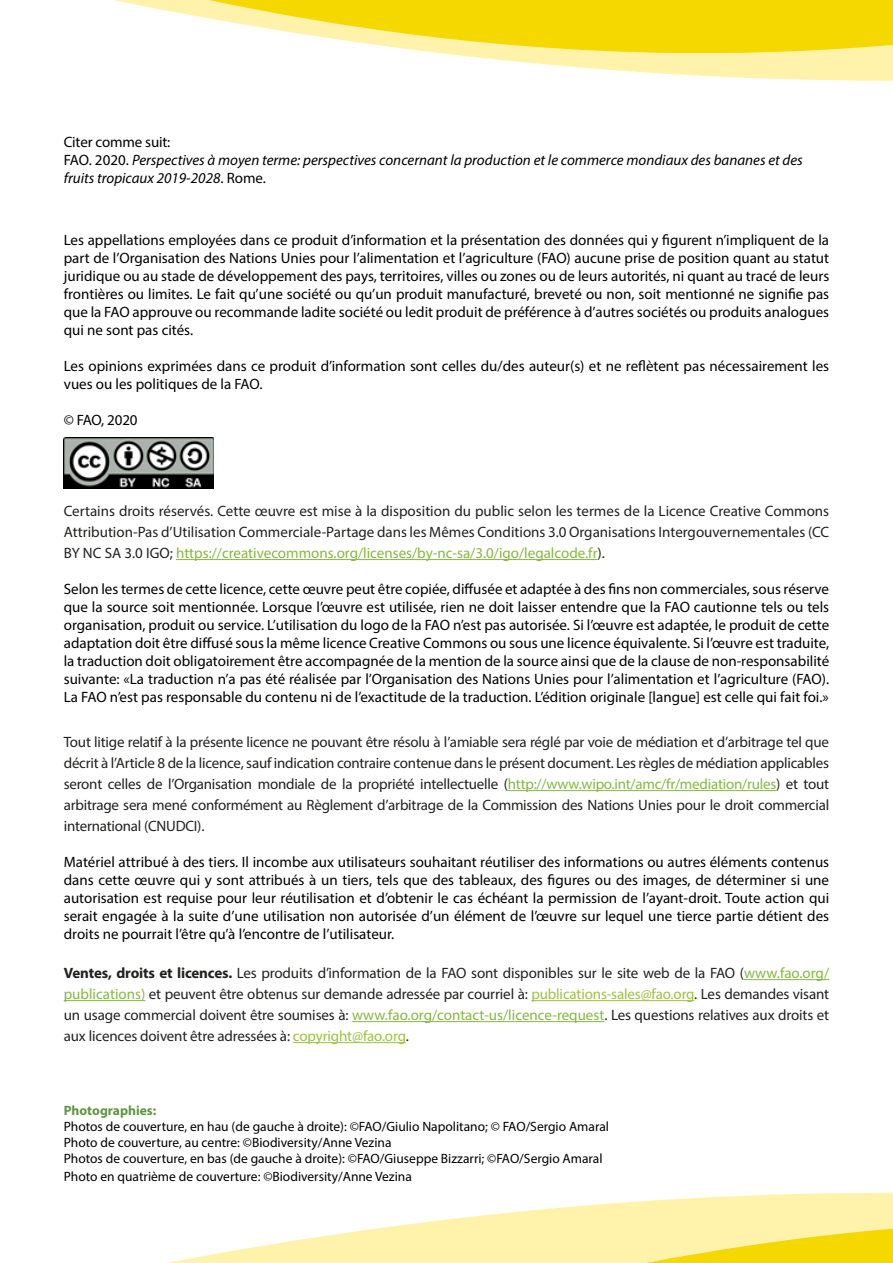
<style>
.page{position:relative;width:893px;height:1263px;background:#fff}
.page>*{position:absolute;margin:0;border:0;box-sizing:border-box;transform-origin:0 0}
.t1{font:15px/18px "Myriad Pro";color:#000;text-align:justify}
.t2{font:15px/21px "Myriad Pro";letter-spacing:-.01em;color:#212120;text-align:justify}
.t3{font:italic 15px/18px "Myriad Pro";color:#000}
.t4{font:13.5px/16.2px "Myriad Pro";color:#000}
.t5{font:700 13.5px "Myriad Pro";color:#619442}
.s1{font-style:normal}
.s2{color:#85b841}
.s3{font-weight:700}
.s4{color:#9dc23d}
</style>
<div class="page">
<svg style="left:440px;top:53px;width:453px;height:28px;fill:#fff3ab"></svg>
<svg style="left:114px;top:0;width:779px;height:53px;fill:#f5d800"></svg>
<svg style="left:167px;top:1193px;width:726px;height:70px"></svg>
<svg style="left:393px;top:1220px;width:500px;height:43px;background:#fced86"></svg>
<hr style="left:176px;top:559px;width:422px;height:1px;background:#85b841">
<hr style="left:508px;top:790px;width:268px;height:1px;background:#85b841">
<hr style="left:744px;top:979px;width:85px;height:1px;background:#85b841">
<hr style="left:64px;top:1000px;width:81px;height:1px;background:#85b841">
<hr style="left:531px;top:1000px;width:163px;height:1px;background:#9dc23d">
<hr style="left:352px;top:1021px;width:252px;height:1px;background:#85b841">
<hr style="left:293px;top:1042px;width:113px;height:1px;background:#9dc23d">
<img style="left:64px;top:437px;width:149px;height:52px">
<p class="t3" style="left:64px;top:133px;width:741px"><span class="s1">Citer comme suit:<br>FAO. 2020.</span> Perspectives à moyen terme: perspectives concernant la production et le commerce mondiaux des bananes et des fruits tropicaux 2019-2028<span class="s1">. Rome.</span></p>
<p class="t1" style="left:64px;top:230px;width:767px">Les appellations employées dans ce produit d’information et la présentation des données qui y figurent n’impliquent de la part de l’Organisation des Nations Unies pour l’alimentation et l’agriculture (FAO) aucune prise de position quant au statut juridique ou au stade de développement des pays, territoires, villes ou zones ou de leurs autorités, ni quant au tracé de leurs frontières ou limites. Le fait qu’une société ou qu’un produit manufacturé, breveté ou non, soit mentionné ne signifie pas que la FAO approuve ou recommande ladite société ou ledit produit de préférence à d’autres sociétés ou produits analogues qui ne sont pas cités.</p>
<p class="t1" style="left:64px;top:356px;width:767px">Les opinions exprimées dans ce produit d’information sont celles du/des auteur(s) et ne reflètent pas nécessairement les vues ou les politiques de la FAO.</p>
<p class="t1" style="left:64px;top:410px;width:75px">© FAO, 2020</p>
<p class="t2" style="left:64px;top:500px;width:767px">Certains droits réservés. Cette œuvre est mise à la disposition du public selon les termes de la Licence Creative Commons Attribution-Pas d’Utilisation Commerciale-Partage dans les Mêmes Conditions 3.0 Organisations Intergouvernementales (CC BY NC SA 3.0 IGO; <span class="s2">https://creativecommons.org/licenses/by-nc-sa/3.0/igo/legalcode.fr</span>).</p>
<p class="t1" style="left:64px;top:580px;width:767px">Selon les termes de cette licence, cette œuvre peut être copiée, diffusée et adaptée à des fins non commerciales, sous réserve que la source soit mentionnée. Lorsque l’œuvre est utilisée, rien ne doit laisser entendre que la FAO cautionne tels ou tels organisation, produit ou service. L’utilisation du logo de la FAO n’est pas autorisée. Si l’œuvre est adaptée, le produit de cette adaptation doit être diffusé sous la même licence Creative Commons ou sous une licence équivalente. Si l’œuvre est traduite, la traduction doit obligatoirement être accompagnée de la mention de la source ainsi que de la clause de non-responsabilité suivante: «La traduction n’a pas été réalisée par l’Organisation des Nations Unies pour l’alimentation et l’agriculture (FAO).<br>La FAO n’est pas responsable du contenu ni de l’exactitude de la traduction. L’édition originale [langue] est celle qui fait foi.»</p>
<p class="t2" style="left:64px;top:731px;width:767px">Tout litige relatif à la présente licence ne pouvant être résolu à l’amiable sera réglé par voie de médiation et d’arbitrage tel que décrit à l’Article 8 de la licence, sauf indication contraire contenue dans le présent document. Les règles de médiation applicables seront celles de l’Organisation mondiale de la propriété intellectuelle (<span class="s2">http://www.wipo.int/amc/fr/mediation/rules</span>) et tout arbitrage sera mené conformément au Règlement d’arbitrage de la Commission des Nations Unies pour le droit commercial international (CNUDCI).</p>
<p class="t1" style="left:64px;top:853px;width:767px">Matériel attribué à des tiers. Il incombe aux utilisateurs souhaitant réutiliser des informations ou autres éléments contenus dans cette œuvre qui y sont attribués à un tiers, tels que des tableaux, des figures ou des images, de déterminer si une autorisation est requise pour leur réutilisation et d’obtenir le cas échéant la permission de l’ayant-droit. Toute action qui serait engagée à la suite d’une utilisation non autorisée d’un élément de l’œuvre sur lequel une tierce partie détient des droits ne pourrait l’être qu’à l’encontre de l’utilisateur.</p>
<p class="t2" style="left:64px;top:962px;width:767px"><span class="s3">Ventes, droits et licences.</span> Les produits d’information de la FAO sont disponibles sur le site web de la FAO (<span class="s2">www.fao.org/ publications)</span> et peuvent être obtenus sur demande adressée par courriel à: <span class="s4">publications-sales@fao.org</span>. Les demandes visant un usage commercial doivent être soumises à: <span class="s2">www.fao.org/contact-us/licence-request</span>. Les questions relatives aux droits et aux licences doivent être adressées à: <span class="s4">copyright@fao.org</span>.</p>
<p class="t5" style="left:64px;top:1101px;width:94px">Photographies:</p>
<p class="t4" style="left:64px;top:1118px;width:547px">Photos de couverture, en hau (de gauche à droite): ©FAO/Giulio Napolitano; © FAO/Sergio Amaral<br>Photo de couverture, au centre: ©Biodiversity/Anne Vezina<br>Photos de couverture, en bas (de gauche à droite): ©FAO/Giuseppe Bizzarri; ©FAO/Sergio Amaral</p>
<p class="t4" style="left:64px;top:1168px;width:350px">Photo en quatrième de couverture: ©Biodiversity/Anne Vezina</p>
</div>
